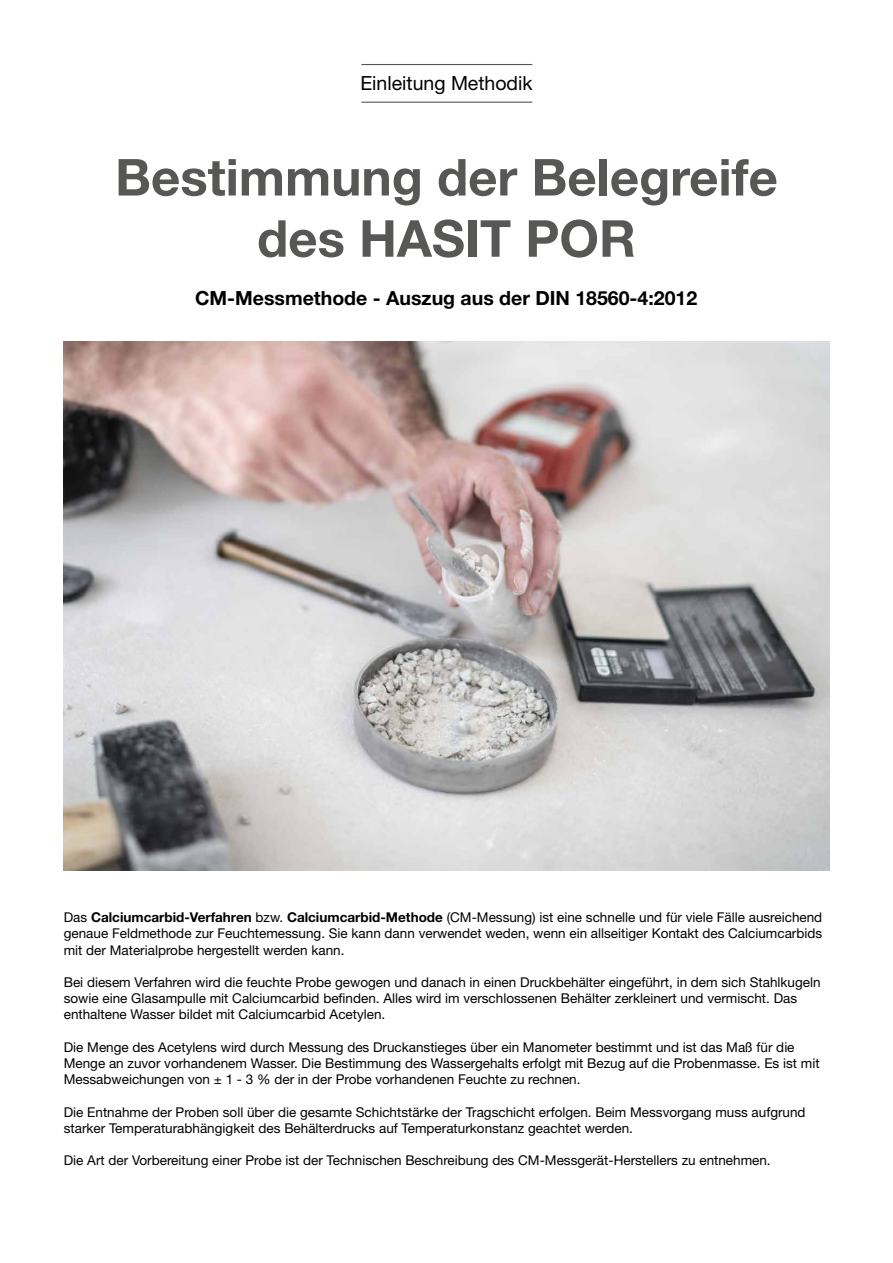
<style>
.page{position:relative;width:893px;height:1263px;background:#fff}
.page>*{position:absolute;margin:0;border:0;box-sizing:border-box;transform-origin:0 0}
.t1{font:700 51px/61.2px "Helvetica Neue LT Std";color:#575756;text-align:center}
.t2{font:700 19.5px "Helvetica Neue LT Std";color:#000}
.t3{font:19.5px "Helvetica Neue LT Std";color:#000}
.t4{font:13.5px/16.2px "Helvetica Neue LT Std";color:#000}
.s1{font-weight:700}
</style>
<div class="page">
<img style="left:64px;top:341px;width:765px;height:529px">
<hr style="left:361px;top:64px;width:171px;height:1px;background:#575756">
<hr style="left:361px;top:102px;width:171px;height:1px;background:#575756">
<h2 class="t3" style="left:360px;top:71px;width:174px">Einleitung Methodik</h2>
<h1 class="t1" style="left:115px;top:146px;width:664px">Bestimmung der Belegreife des HASIT POR</h1>
<h2 class="t2" style="left:195px;top:286px;width:504px">CM-Messmethode - Auszug aus der DIN 18560-4:2012</h2>
<p class="t4" style="left:64px;top:909px;width:760px;text-align:justify">Das <span class="s1">Calciumcarbid-Verfahren</span> bzw. <span class="s1">Calciumcarbid-Methode</span> (CM-Messung) ist eine schnelle und für viele Fälle ausreichend genaue Feldmethode zur Feuchtemessung. Sie kann dann verwendet weden, wenn ein allseitiger Kontakt des Calciumcarbids mit der Materialprobe hergestellt werden kann.</p>
<p class="t4" style="left:64px;top:974px;width:758px">Bei diesem Verfahren wird die feuchte Probe gewogen und danach in einen Druckbehälter eingeführt, in dem sich Stahlkugeln sowie eine Glasampulle mit Calciumcarbid befinden. Alles wird im verschlossenen Behälter zerkleinert und vermischt. Das enthaltene Wasser bildet mit Calciumcarbid Acetylen.</p>
<p class="t4" style="left:64px;top:1039px;width:757px">Die Menge des Acetylens wird durch Messung des Druckanstieges über ein Manometer bestimmt und ist das Maß für die<br>Menge an zuvor vorhandenem Wasser. Die Bestimmung des Wassergehalts erfolgt mit Bezug auf die Probenmasse. Es ist mit<br>Messabweichungen von ± 1 - 3 % der in der Probe vorhandenen Feuchte zu rechnen.</p>
<p class="t4" style="left:64px;top:1103px;width:743px">Die Entnahme der Proben soll über die gesamte Schichtstärke der Tragschicht erfolgen. Beim Messvorgang muss aufgrund starker Temperaturabhängigkeit des Behälterdrucks auf Temperaturkonstanz geachtet werden.</p>
<p class="t4" style="left:64px;top:1152px;width:708px">Die Art der Vorbereitung einer Probe ist der Technischen Beschreibung des CM-Messgerät-Herstellers zu entnehmen.</p>
</div>
